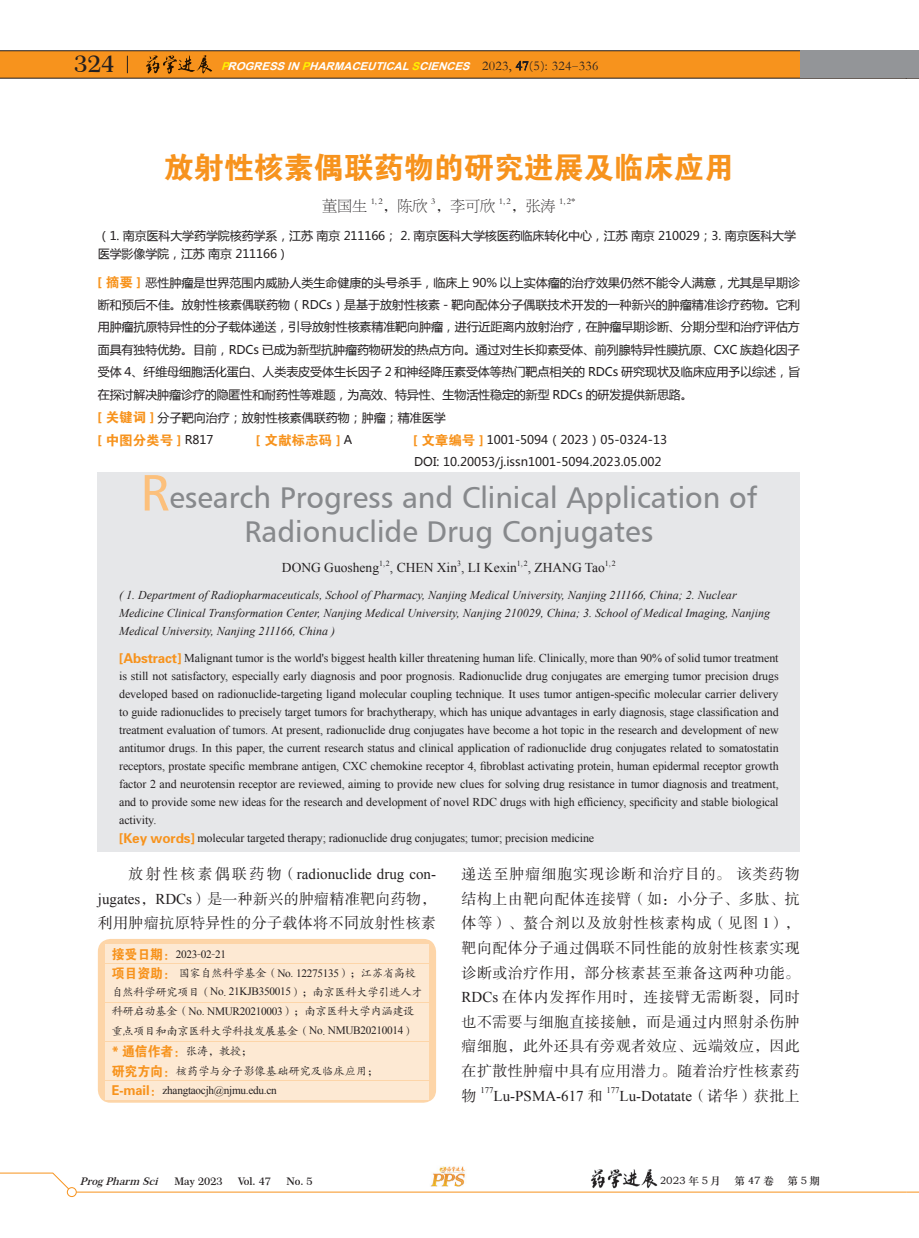
<style>
.page{position:relative;width:919px;height:1238px;background:#fff}
.page>*{position:absolute;margin:0;border:0;box-sizing:border-box;transform-origin:0 0}
.t1{font:30px/34.5px "Humanist 777 BT Roman B";color:#87898c;text-align:center}
.t2{font:30px "FZDHTK GBK1 0";color:#f7931d}
.t3{font:600 23.1px "Century 751 BT";color:#231f20}
.t4{font:15px/24.6px "FZSSK GBK1 0";letter-spacing:.025em;color:#231f20;text-align:justify}
.t5{font:15px "Times New Roman";color:#231f20}
.t6{font:15px "FZBSK GBK1 0";letter-spacing:-.005em;color:#231f20}
.t7{font:13.5px "Times New Roman";color:#231f20}
.t8{font:13.5px "FZDHTK GBK1 0";color:#f7931d}
.t9{font:13.5px "FZDHTK GBK1 0";color:#f7931d;scale:.95 1}
.t10{font:12px/18px "Times New Roman";letter-spacing:-.01em;color:#231f20}
.t11{font:12px/22.5px "Microsoft Ya Hei";letter-spacing:-.01em;color:#231f20}
.t12{font:italic 12px/18px "Times New Roman";color:#231f20}
.t13{font:11.25px/18.3px "FZKTK GBK1 0";letter-spacing:-.025em;color:#231f20}
.t14{font:11.25px "Times New Roman";letter-spacing:-.025em;color:#231f20}
.t15{font:11.25px "FZKTK GBK1 0";color:#231f20}
.t16{font:italic 700 10.95px "Arial";color:#fff;scale:1.04 1}
.t17{font:600 10.5px "Century 751 BT";color:#231f20}
.t18{font:10.5px "ST Zhongsong";letter-spacing:.125em;color:#231f20}
.t19{font:italic 600 10.5px "Century 751 BT";color:#231f20}
.t20{font:8.7px "FZBSK GBK1 0";color:#231f20}
.t21{font:8.7px "Times New Roman";color:#231f20}
.t22{font:7.8px "Times New Roman";color:#231f20}
.s1{color:#fff101}
.s2{font-family:"Garamond";font-weight:400;font-style:normal;font-size:13.5px;color:#231f20}
.s3{font-family:"FZFSK GBK1 0";font-weight:400;font-style:normal;font-size:13.5px;color:#231f20}
.s4{font-family:"Sim Sun";font-weight:400;font-style:normal;font-size:13.5px;color:#231f20}
.s5{font-family:"FZSSK GBK1 0"}
.s6{font-family:"FZDHTK GBK1 0";font-size:13.5px;color:#f7931d}
.s7{font-family:"Microsoft Ya Hei";font-size:12px;color:#231f20}
.s8{font-size:51px;color:#fcc07c}
.s9{font-family:"Times New Roman"}
.s10{font-family:"FZKTK GBK1 0"}
.s11{font-family:"FZKTK GBK1 0";font-size:11.25px;color:#231f20}
</style>
<div class="page">
<svg style="left:906px;top:1191px;width:12px;height:1px"></svg>
<svg style="left:0;top:1172px;width:69px;height:20px"></svg>
<hr style="left:72px;top:1191px;width:834px;height:1px;background:#f7931d">
<div style="left:67px;top:1187px;width:9px;height:9px;background:#fff;border-radius:50%"></div>
<div style="left:67px;top:1187px;width:9px;height:9px;border:1px solid #f7931d;border-radius:50%"></div>
<img style="left:430px;top:1166px;width:35px;height:21px">
<img style="left:590px;top:1169px;width:68px;height:20px">
<svg style="left:0;top:50px;width:918px;height:28px;background:#de8d2d"></svg>
<div style="left:98px;top:472px;width:701px;height:379px;background:#e6e7e9"></div>
<svg style="left:98px;top:938px;width:338px;height:164px;background:#fddcb8"></svg>
<div style="left:105px;top:944px;width:323px;height:18px;background:#fde9d3"></div>
<div style="left:105px;top:1022px;width:323px;height:18px;background:#fde9d3"></div>
<div style="left:105px;top:983px;width:323px;height:18px;background:#fde9d3"></div>
<div style="left:105px;top:1061px;width:323px;height:18px;background:#fde9d3"></div>
<div style="left:105px;top:1081px;width:323px;height:18px;background:#fde9d3"></div>
<div style="left:105px;top:964px;width:323px;height:18px;background:#fde9d3"></div>
<div style="left:105px;top:1042px;width:323px;height:18px;background:#fde9d3"></div>
<div style="left:105px;top:1003px;width:323px;height:18px;background:#fde9d3"></div>
<h2 class="t3" style="left:74px;top:50px;width:42px">324</h2>
<p class="t16" style="left:221px;top:58px;width:364px"><span class="s1">P</span>ROGRESSIN<span class="s1">P</span>HARMACEUTICAL<span class="s1">S</span>CIENCES <span class="s2">2 0 2 3 ,</span> <span class="s2">4 7</span> <span class="s3">(</span> <span class="s2">5</span> <span class="s3">)</span> <span class="s2">: 3 2 4</span> <span class="s4">-</span> <span class="s2">3 3 6</span></p>
<h1 class="t2" style="left:164px;top:151px;width:572px">放射性核素偶联药物的研究进展及临床应用</h1>
<p class="t6" style="left:322px;top:198px;width:46px">董国生</p>
<p class="t20" style="left:371px;top:197px;width:13px">1,2</p>
<p class="t6" style="left:382px;top:198px;width:46px">，陈欣</p>
<p class="t20" style="left:431px;top:197px;width:6px">3</p>
<p class="t6" style="left:435px;top:198px;width:61px">，李可欣</p>
<p class="t20" style="left:499px;top:197px;width:13px">1,2</p>
<p class="t6" style="left:510px;top:198px;width:46px">，张涛</p>
<p class="t20" style="left:559px;top:197px;width:18px">1, 2<span class="s5">*</span></p>
<p class="t11" style="left:98px;top:227px;width:699px;line-height:17.4px">（1. 南京医科大学药学院核药学系，江苏 南京 211166； 2. 南京医科大学核医药临床转化中心，江苏 南京 210029；3. 南京医科大学医学影像学院，江苏 南京 211166）</p>
<p class="t11" style="left:98px;top:271px;width:703px"><span class="s6">[ 摘要 ]</span> 恶性肿瘤是世界范围内威胁人类生命健康的头号杀手，临床上 90% 以上实体瘤的治疗效果仍然不能令人满意，尤其是早期诊断和预后不佳。放射性核素偶联药物（RDCs）是基于放射性核素 - 靶向配体分子偶联技术开发的一种新兴的肿瘤精准诊疗药物。它利用肿瘤抗原特异性的分子载体递送，引导放射性核素精准靶向肿瘤，进行近距离内放射治疗，在肿瘤早期诊断、分期分型和治疗评估方面具有独特优势。目前，RDCs 已成为新型抗肿瘤药物研发的热点方向。通过对生长抑素受体、前列腺特异性膜抗原、CXC 族趋化因子受体 4、纤维母细胞活化蛋白、人类表皮受体生长因子 2 和神经降压素受体等热门靶点相关的 RDCs 研究现状及临床应用予以综述，旨在探讨解决肿瘤诊疗的隐匿性和耐药性等难题，为高效、特异性、生物活性稳定的新型 RDCs 的研发提供新思路。<br><span class="s6">[ 关键词 ]</span> 分子靶向治疗；放射性核素偶联药物；肿瘤；精准医学</p>
<p class="t8" style="left:98px;top:433px;width:117px">[ 中图分类号 ] <span class="s7">R817</span></p>
<p class="t8" style="left:256px;top:433px;width:97px">[ 文献标志码 ] <span class="s7">A</span></p>
<p class="t11" style="left:413px;top:429px;width:255px;line-height:21.8px"><span class="s6">[ 文章编号 ]</span> 1001-5094（2023）05-0324-13<br>DOI: 10.20053/j.issn1001-5094.2023.05.002</p>
<h1 class="t1" style="left:140px;top:479px;width:618px"><span class="s8">R</span>esearch Progress and Clinical Application of<br>Radionuclide Drug Conjugates</h1>
<p class="t7" style="left:282px;top:558px;width:99px">DONG Guosheng</p>
<p class="t22" style="left:379px;top:558px;width:12px">1,2</p>
<p class="t7" style="left:390px;top:558px;width:128px">, CHEN Xin , LI Kexin</p>
<p class="t22" style="left:457px;top:558px;width:5px">3</p>
<p class="t22" style="left:517px;top:558px;width:12px">1,2</p>
<p class="t7" style="left:527px;top:558px;width:79px">, ZHANG Tao</p>
<p class="t22" style="left:605px;top:558px;width:12px">1,2</p>
<p class="t12" style="left:119px;top:586px;width:652px">( 1. Department of Radiopharmaceuticals, School of Pharmacy, Nanjing Medical University, Nanjing 211166, China; 2. Nuclear<br>Medicine Clinical Transformation Center, Nanjing Medical University, Nanjing 210029, China; 3. School of Medical Imaging, Nanjing<br>Medical University, Nanjing 211166, China )</p>
<p class="t10" style="left:119px;top:649px;width:661px"><span class="s6">[Abstract]</span> Malignant tumor is the world's biggest health killer threatening human life. Clinically, more than 90% of solid tumor treatment is still not satisfactory, especially early diagnosis and poor prognosis. Radionuclide drug conjugates are emerging tumor precision drugs developed based on radionuclide-targeting ligand molecular coupling technique. It uses tumor antigen-specific molecular carrier delivery to guide radionuclides to precisely target tumors for brachytherapy, which has unique advantages in early diagnosis, stage classification and treatment evaluation of tumors. At present, radionuclide drug conjugates have become a hot topic in the research and development of new antitumor drugs. In this paper, the current research status and clinical application of radionuclide drug conjugates related to somatostatin receptors, prostate specific membrane antigen, CXC chemokine receptor 4, fibroblast activating protein, human epidermal receptor growth factor 2 and neurotensin receptor are reviewed, aiming to provide new clues for solving drug resistance in tumor diagnosis and treatment, and to provide some new ideas for the research and development of novel RDC drugs with high efficiency, specificity and stable biological activity.<br><span class="s6">[Key words]</span> molecular targeted therapy; radionuclide drug conjugates; tumor; precision medicine</p>
<p class="t4" style="left:461px;top:862px;width:340px">递送至肿瘤细胞实现诊断和治疗目的。该类药物结构上由靶向配体连接臂（如：小分子、多肽、抗体等）、螯合剂以及放射性核素构成（见图 <span class="s9">1</span>），靶向配体分子通过偶联不同性能的放射性核素实现诊断或治疗作用，部分核素甚至兼备这两种功能。<span class="s9">RDCs</span> 在体内发挥作用时，连接臂无需断裂，同时也不需要与细胞直接接触，而是通过内照射杀伤肿瘤细胞，此外还具有旁观者效应、远端效应，因此在扩散性肿瘤中具有应用潜力。随着治疗性核素药物</p>
<p class="t5" style="left:128px;top:863px;width:309px"><span class="s5">放射性核素偶联药物（</span>radionuclide drug con-</p>
<p class="t4" style="left:98px;top:887px;width:340px"><span class="s9">jugates</span>，<span class="s9">RDCs</span>）是一种新兴的肿瘤精准靶向药物，利用肿瘤抗原特异性的分子载体将不同放射性核素</p>
<p class="t14" style="left:112px;top:946px;width:116px"><span class="s6">接受日期：</span>2023<span class="s10">-</span>02<span class="s10">-</span>21</p>
<p class="t13" style="left:112px;top:964px;width:312px"><span class="s6">项目资助：</span> 国家自然科学基金（<span class="s9">No</span>. <span class="s9">12275135</span>）；江苏省高校自然科学研究项目（<span class="s9">No</span>. <span class="s9">21KJB350015</span>）；南京医科大学引进人才</p>
<p class="t13" style="left:112px;top:1001px;width:304px;line-height:19.5px">科研启动基金（<span class="s9">No</span>. <span class="s9">NMUR20210003</span>）；南京医科大学内涵建设重点项目和南京医科大学科技发展基金（<span class="s9">No</span>. <span class="s9">NMUB20210014</span>）</p>
<p class="t9" style="left:112px;top:1044px;width:149px">* 通信作者：<span class="s11">张涛，教授；</span></p>
<p class="t15" style="left:112px;top:1065px;width:268px"><span class="s6">研究方向：</span>核药学与分子影像基础研究及临床应用；</p>
<p class="t14" style="left:112px;top:1082px;width:167px"><span class="s6">E-mail：</span>zhangtaocjh<span class="s10">@</span>njmu<span class="s10">.</span>edu<span class="s10">.</span>cn</p>
<p class="t21" style="left:480px;top:1084px;width:15px">177</p>
<p class="t5" style="left:493px;top:1085px;width:110px">Lu-PSMA-617 <span class="s5">和</span></p>
<p class="t21" style="left:606px;top:1084px;width:15px">177</p>
<p class="t5" style="left:619px;top:1085px;width:182px">Lu-Dotatate<span class="s5">（诺华）获批上</span></p>
<p class="t19" style="left:80px;top:1174px;width:83px">ProgPharm Sci</p>
<p class="t17" style="left:174px;top:1174px;width:50px">May 2023</p>
<p class="t17" style="left:238px;top:1174px;width:35px">Vol. 47</p>
<p class="t17" style="left:286px;top:1174px;width:28px">No. 5</p>
<p class="t18" style="left:659px;top:1173px;width:63px">2023 年 5 月</p>
<p class="t18" style="left:734px;top:1173px;width:41px">第47卷</p>
<p class="t18" style="left:787px;top:1173px;width:34px">第5期</p>
</div>
